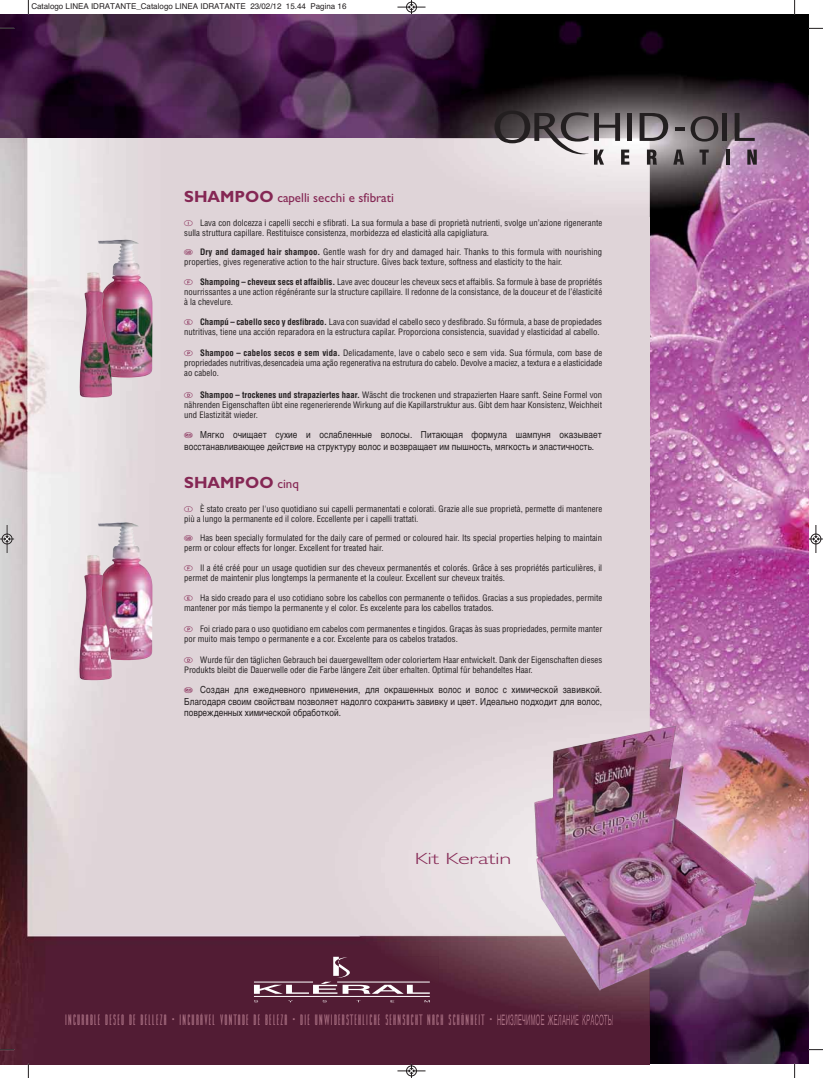
<style>
.page{position:relative;width:823px;height:1078px;background:#fff}
.page>*{position:absolute;margin:0;border:0;box-sizing:border-box;transform-origin:0 0}
.t1{font:700 16.2px "Gill Sans";color:#852754}
.t2{font:300 16.2px "Gill Sans";letter-spacing:-.01em;color:#852754;scale:1.5 1}
.t3{font:700 13px "Giotto";letter-spacing:.1em;color:#ac7285}
.t4{font:13px "Gill Sans";color:#852754}
.t5{font:9.7px/11.7px "Helvetica";color:#231f20;scale:.85 1}
.t6{font:condensed 8.7px/10px "Helvetica";color:#231f20}
.t7{font:8px "Helvetica";color:#231f20}
.s1{font-weight:700;font-size:16.2px}
.s2{font-family:"Klral Normal";font-stretch:normal;color:#852754}
.s3{font-weight:700}
.s4{font-family:"Klral Normal";font-size:8.7px;color:#852754}
.s5{font-weight:400;font-size:13px}
.s6{font-family:"Helvetica";font-weight:400;font-size:14.5px}
</style>
<div class="page">
<img style="left:0;top:14px;width:808px;height:1049px">
<img style="left:0;top:138px;width:649px;height:926px">
<svg style="left:131px;top:243px;width:8px;height:9px"></svg>
<img style="left:100px;top:291px;width:3px;height:25px">
<svg style="left:131px;top:525px;width:8px;height:10px"></svg>
<img style="left:99px;top:574px;width:4px;height:24px">
<svg style="left:254px;top:956px;width:69px;height:37px;background:#643449"></svg>
<svg style="left:254px;top:999px;width:4px;height:3px"></svg>
<svg style="left:288px;top:999px;width:5px;height:3px"></svg>
<hr style="left:254px;top:995px;width:175px;height:1px;background:#fff">
<hr style="left:254px;top:981px;width:59px;height:1px;background:#fff">
<img style="left:808px;top:95px;width:1px;height:92px">
<img style="left:415px;top:65px;width:393px;height:152px">
<img style="left:415px;top:138px;width:234px;height:79px">
<img style="left:808px;top:717px;width:1px;height:294px">
<img style="left:323px;top:703px;width:485px;height:322px">
<img style="left:547px;top:1014px;width:31px;height:5px">
<img style="left:582px;top:1014px;width:30px;height:9px">
<img style="left:385px;top:956px;width:53px;height:28px">
<div style="left:627px;top:113px;width:5px;height:28px;background:#231f20"></div>
<svg style="left:639px;top:113px;width:28px;height:28px"></svg>
<svg style="left:690px;top:116px;width:28px;height:25px"></svg>
<hr style="left:722px;top:113px;width:4px;height:28px;background:#231f20">
<svg style="left:734px;top:113px;width:20px;height:28px"></svg>
<hr style="left:674px;top:127px;width:10px;height:4px;background:#231f20">
<svg style="left:494px;top:110px;width:135px;height:55px;background:#948f91"></svg>
<svg style="left:646px;top:149px;width:10px;height:16px"></svg>
<svg style="left:673px;top:149px;width:10px;height:16px"></svg>
<svg style="left:699px;top:149px;width:9px;height:16px"></svg>
<svg style="left:725px;top:149px;width:4px;height:16px"></svg>
<svg style="left:746px;top:149px;width:10px;height:16px"></svg>
<img style="left:669px;top:725px;width:32px;height:112px">
<svg style="left:28px;top:0;width:1px;height:14px"></svg>
<svg style="left:0;top:28px;width:14px;height:1px"></svg>
<svg style="left:794px;top:0;width:1px;height:14px"></svg>
<svg style="left:808px;top:28px;width:14px;height:1px"></svg>
<svg style="left:28px;top:1063px;width:1px;height:14px"></svg>
<svg style="left:0;top:1048px;width:14px;height:2px"></svg>
<svg style="left:793px;top:1063px;width:2px;height:14px"></svg>
<svg style="left:808px;top:1048px;width:14px;height:2px"></svg>
<svg style="left:397px;top:0;width:28px;height:14px"></svg>
<svg style="left:397px;top:1063px;width:28px;height:14px"></svg>
<svg style="left:0;top:525px;width:14px;height:28px"></svg>
<svg style="left:808px;top:525px;width:14px;height:28px"></svg>
<p class="t7" style="left:31px;top:3px;width:316px">Catalogo LINEA IDRATANTE_Catalogo LINEA IDRATANTE 23/02/12 15.44 Pagina 16</p>
<h2 class="t4" style="left:184px;top:193px;width:211px"><span class="s1">SHAMPOO</span> capelli secchi e sfibrati</h2>
<p class="t6" style="left:184px;top:218px;width:419px"><span class="s2">I</span> Lava con dolcezza i capelli secchi e sfibrati. La sua formula a base di proprietà nutrienti, svolge un’azione rigenerante sulla struttura capillare. Restituisce consistenza, morbidezza ed elasticità alla capigliatura.</p>
<p class="t6" style="left:184px;top:248px;width:419px"><span class="s2">G</span> <span class="s3">Dry and damaged hair shampoo.</span> Gentle wash for dry and damaged hair. Thanks to this formula with nourishing properties, gives regenerative action to the hair structure. Gives back texture, softness and elasticity to the hair.</p>
<p class="t6" style="left:184px;top:277px;width:419px;text-align:justify"><span class="s2">F</span> <span class="s3">Shampoing – cheveux secs et affaiblis.</span> Lave avec douceur les cheveux secs et affaiblis. Sa formule à base de propriétés nourrissantes a une action régénérante sur la structure capillaire. Il redonne de la consistance, de la douceur et de l’élasticité à la chevelure.</p>
<p class="t6" style="left:184px;top:317px;width:419px"><span class="s2">E</span> <span class="s3">Champú – cabello seco y desfibrado.</span> Lava con suavidad el cabello seco y desfibrado. Su fórmula, a base de propiedades nutritivas, tiene una acción reparadora en la estructura capilar. Proporciona consistencia, suavidad y elasticidad al cabello.</p>
<p class="t6" style="left:184px;top:348px;width:419px;text-align:justify"><span class="s2">P</span> <span class="s3">Shampoo – cabelos secos e sem vida.</span> Delicadamente, lave o cabelo seco e sem vida. Sua fórmula, com base de propriedades nutritivas,desencadeia uma ação regenerativa na estrutura do cabelo. Devolve a maciez, a textura e a elasticidade ao cabelo.</p>
<p class="t6" style="left:184px;top:390px;width:419px;text-align:justify"><span class="s2">D</span> <span class="s3">Shampoo – trockenes und strapaziertes haar.</span> Wäscht die trockenen und strapazierten Haare sanft. Seine Formel von nährenden Eigenschaften übt eine regenerierende Wirkung auf die Kapillarstruktur aus. Gibt dem haar Konsistenz, Weichheit und Elastizität wieder.</p>
<p class="t5" style="left:184px;top:429px;width:493px"><span class="s4">R</span> Мягко очищает сухие и ослабленные волосы. Питающая формула шампуня оказывает восстанавливающее действие на структуру волос и возвращает им пышность, мягкость и эластичность.</p>
<h1 class="t1" style="left:184px;top:476px;width:116px">SHAMPOO <span class="s5">cinq</span></h1>
<p class="t6" style="left:184px;top:504px;width:419px"><span class="s2">I</span> È stato creato per l'uso quotidiano sui capelli permanentati e colorati. Grazie alle sue proprietà, permette di mantenere più a lungo la permanente ed il colore. Eccellente per i capelli trattati.</p>
<p class="t6" style="left:184px;top:534px;width:419px"><span class="s2">G</span> Has been specially formulated for the daily care of permed or coloured hair. Its special properties helping to maintain perm or colour effects for longer. Excellent for treated hair.</p>
<p class="t6" style="left:184px;top:563px;width:419px"><span class="s2">F</span> Il a été créé pour un usage quotidien sur des cheveux permanentés et colorés. Grâce à ses propriétés particulières, il permet de maintenir plus longtemps la permanente et la couleur. Excellent sur cheveux traités.</p>
<p class="t6" style="left:184px;top:593px;width:419px"><span class="s2">E</span> Ha sido creado para el uso cotidiano sobre los cabellos con permanente o teñidos. Gracias a sus propiedades, permite mantener por más tiempo la permanente y el color. Es excelente para los cabellos tratados.</p>
<p class="t6" style="left:184px;top:624px;width:419px"><span class="s2">P</span> Foi criado para o uso quotidiano em cabelos com permanentes e tingidos. Graças às suas propriedades, permite manter por muito mais tempo o permanente e a cor. Excelente para os cabelos tratados.</p>
<p class="t6" style="left:184px;top:655px;width:419px"><span class="s2">D</span> Wurde für den täglichen Gebrauch bei dauergewelltem oder coloriertem Haar entwickelt. Dank der Eigenschaften dieses<br>Produkts bleibt die Dauerwelle oder die Farbe längere Zeit über erhalten. Optimal für behandeltes Haar.</p>
<p class="t5" style="left:184px;top:684px;width:493px;text-align:justify"><span class="s4">R</span> Создан для ежедневного применения, для окрашенных волос и волос с химической завивкой.<br>Благодаря своим свойствам позволяет надолго сохранить завивку и цвет. Идеально подходит для волос, поврежденных химической обработкой.</p>
<h1 class="t2" style="left:414px;top:852px;width:66px">Kit Keratin</h1>
<h2 class="t3" style="left:65px;top:1012px;width:549px">INCURABLE DESEO DE BELLEZA • INCURÁVEL VONTADE DE BELEZA • DIE UNWIDERSTEHLICHE SEHNSUCHT NACH SCHÖNHEIT • <span class="s6">НЕИЗЛЕЧИМОЕ ЖЕЛАНИЕ КРАСОТЫ</span></h2>
</div>
